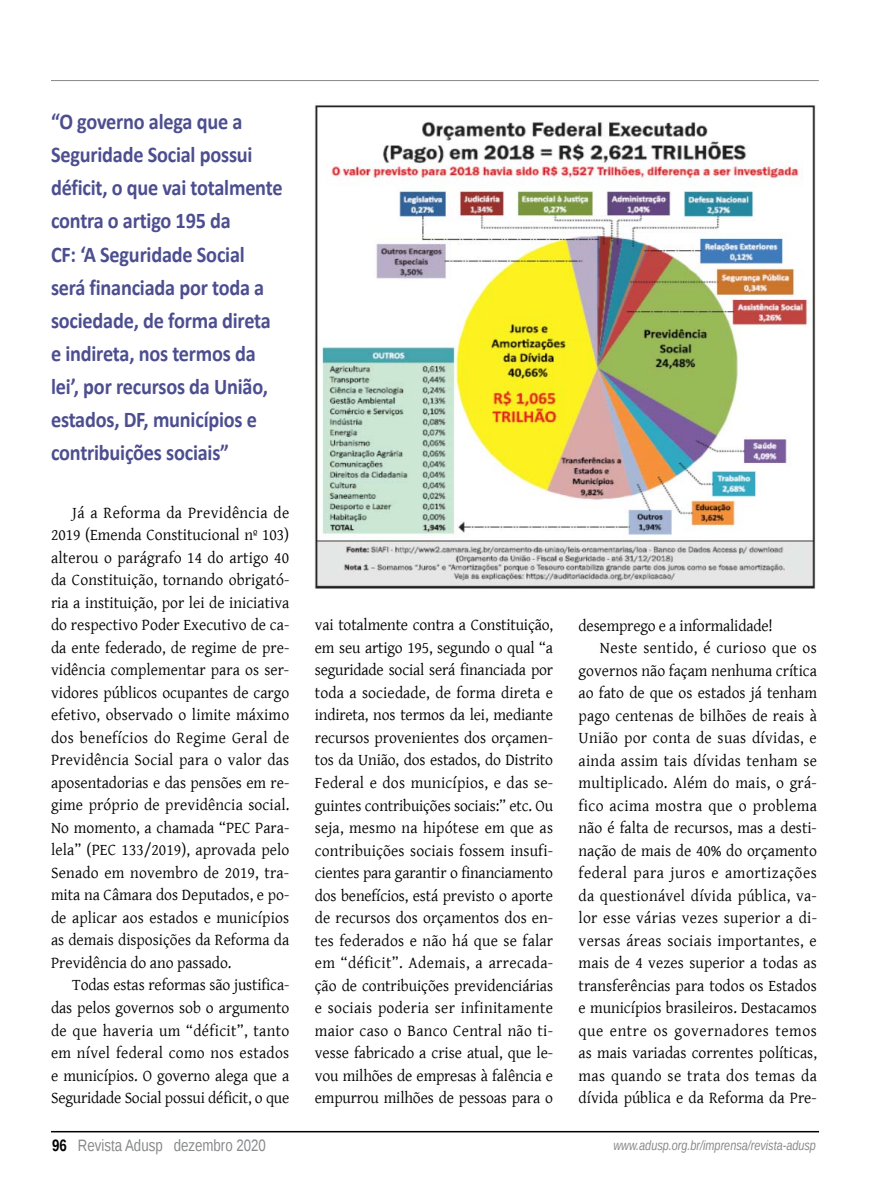
<style>
.page{position:relative;width:893px;height:1191px;background:#fff}
.page>*{position:absolute;margin:0;border:0;box-sizing:border-box;transform-origin:0 0}
.t1{font:700 22.5px/33px "Calibri";letter-spacing:-.01em;color:#4c4e8f;scale:.9 1}
.t2{font:16.5px/22.5px "Gentium Basic";color:#000;text-align:justify;scale:.95 1}
.t3{font:16.5px "Gentium Basic";letter-spacing:.02em;color:#000;scale:.95 1}
.t4{font:16.5px "Gentium Basic";letter-spacing:.025em;color:#000;scale:.95 1}
.t5{font:16.5px "Gentium Basic";letter-spacing:.035em;color:#000;scale:.95 1}
.t6{font:16.5px "Liberation Sans Narrow";color:#87888a}
.t7{font:italic 13.5px "Liberation Sans Narrow";color:#87888a}
.s1{font-weight:700;color:#000}
</style>
<div class="page">
<hr style="left:51px;top:1131px;width:768px;height:1px;background:#000">
<hr style="left:51px;top:80px;width:768px;height:1px;background:#87888a">
<img style="left:315px;top:105px;width:501px;height:484px">
<p class="t1" style="left:51px;top:105px;width:259px">“O governo alega que a<br>Seguridade Social possui déficit, o que vai totalmente contra o artigo 195 da<br>CF: ‘A Seguridade Social será financiada por toda a sociedade, de forma direta e indireta, nos termos da lei’, por recursos da União, estados, DF, municípios e contribuições sociais”</p>
<p class="t2" style="left:51px;top:500px;width:252px;text-indent:21px">Já a Reforma da Previdência de 2019 (Emenda Constitucional nº 103) alterou o parágrafo 14 do artigo 40 da Constituição, tornando obrigató&shy;ria a instituição, por lei de iniciativa do respectivo Poder Executivo de ca&shy;da ente federado, de regime de pre&shy;vidência complementar para os ser&shy;vidores públicos ocupantes de cargo efetivo, observado o limite máximo dos benefícios do Regime Geral de Previdência Social para o valor das aposentadorias e das pensões em re&shy;gime próprio de previdência social.<br>No momento, a chamada “PEC Para&shy;lela” (PEC 133/2019), aprovada pelo Senado em novembro de 2019, tra&shy;mita na Câmara dos Deputados, e po&shy;de aplicar aos estados e municípios as demais disposições da Reforma da Previdência do ano passado.</p>
<p class="t2" style="left:51px;top:973px;width:252px;text-indent:21px">Todas estas reformas são justifica&shy;das pelos governos sob o argumento de que haveria um “déficit”, tanto em nível federal como nos estados e municípios. O governo alega que a Seguridade Social possui déficit, o que</p>
<p class="t2" style="left:315px;top:613px;width:252px">vai totalmente contra a Constituição, em seu artigo 195, segundo o qual “a seguridade social será financiada por toda a sociedade, de forma direta e indireta, nos termos da lei, mediante recursos provenientes dos orçamen&shy;tos da União, dos estados, do Distrito Federal e dos municípios, e das se&shy;guintes contribuições sociais:” etc. Ou seja, mesmo na hipótese em que as contribuições sociais fossem insufi&shy;cientes para garantir o financiamento dos benefícios, está previsto o aporte de recursos dos orçamentos dos en&shy;tes federados e não há que se falar em “déficit”. Ademais, a arrecada&shy;ção de contribuições previdenciárias e sociais poderia ser infinitamente maior caso o Banco Central não ti&shy;vesse fabricado a crise atual, que le&shy;vou milhões de empresas à falência e empurrou milhões de pessoas para o</p>
<p class="t2" style="left:579px;top:613px;width:206px">desemprego e a informalidade!</p>
<p class="t4" style="left:600px;top:635px;width:230px">Neste sentido, é curioso que os</p>
<p class="t2" style="left:579px;top:658px;width:252px">governos não façam nenhuma crítica</p>
<p class="t2" style="left:579px;top:681px;width:252px">ao fato de que os estados já tenham</p>
<p class="t2" style="left:579px;top:703px;width:252px">pago centenas de bilhões de reais à</p>
<p class="t3" style="left:579px;top:725px;width:252px">União por conta de suas dívidas, e</p>
<p class="t3" style="left:579px;top:748px;width:252px">ainda assim tais dívidas tenham se</p>
<p class="t3" style="left:579px;top:770px;width:252px">multiplicado. Além do mais, o grá-</p>
<p class="t4" style="left:579px;top:793px;width:252px">fico acima mostra que o problema</p>
<p class="t2" style="left:579px;top:816px;width:252px">não é falta de recursos, mas a desti-</p>
<p class="t2" style="left:579px;top:838px;width:252px">nação de mais de 40% do orçamento</p>
<p class="t5" style="left:579px;top:860px;width:252px">federal para juros e amortizações</p>
<p class="t2" style="left:579px;top:883px;width:252px">da questionável dívida pública, va-</p>
<p class="t2" style="left:579px;top:906px;width:252px">lor esse várias vezes superior a di-</p>
<p class="t3" style="left:579px;top:928px;width:252px">versas áreas sociais importantes, e</p>
<p class="t2" style="left:579px;top:951px;width:252px">mais de 4 vezes superior a todas as</p>
<p class="t2" style="left:579px;top:973px;width:252px">transferências para todos os Estados</p>
<p class="t2" style="left:579px;top:996px;width:252px">e municípios brasileiros. Destacamos</p>
<p class="t5" style="left:579px;top:1018px;width:252px">que entre os governadores temos</p>
<p class="t2" style="left:579px;top:1041px;width:252px">as mais variadas correntes políticas,</p>
<p class="t4" style="left:579px;top:1063px;width:252px">mas quando se trata dos temas da</p>
<p class="t2" style="left:579px;top:1086px;width:252px">dívida pública e da Reforma da Pre-</p>
<p class="t6" style="left:52px;top:1135px;width:215px"><span class="s1">96</span> Revista Adusp dezembro 2020</p>
<p class="t7" style="left:613px;top:1136px;width:204px">www.adusp.org.br/imprensa/revista-adusp</p>
</div>
